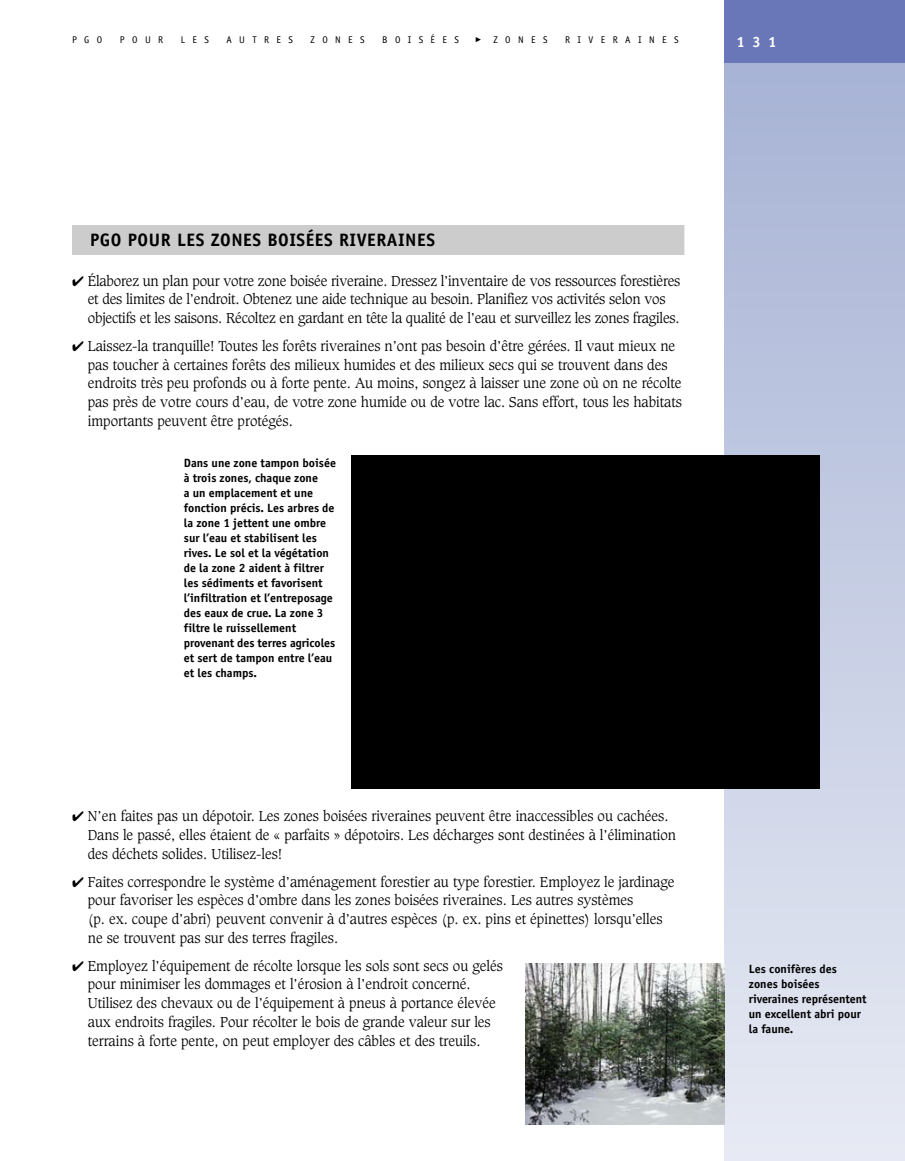
<style>
.page{position:relative;width:905px;height:1161px;background:#fff}
.page>*{position:absolute;margin:0;border:0;box-sizing:border-box;transform-origin:0 0}
.t1{font:700 18px "Officina Sans";letter-spacing:.03em;color:#000}
.t2{font:700 15px "Officina Sans";color:#fff}
.t3{font:300 13.8px/18.8px "Caxton";color:#000}
.t4{font:700 12px/15px "Officina Sans";color:#000}
.t5{font:9.75px "Officina Sans";letter-spacing:.76em;color:#000}
</style>
<div class="page">
<div style="left:724px;top:63px;width:180px;height:1098px;background:linear-gradient(to bottom,#a7b3d5,#e7eaf4)"></div>
<div style="left:724px;top:0;width:180px;height:63px;background:#6976b7"></div>
<div style="left:72px;top:225px;width:612px;height:30px;background:#ccc"></div>
<div style="left:351px;top:455px;width:468px;height:333px;background:#000"></div>
<hr style="left:428px;top:752px;width:306px;height:1px;background:#000">
<svg style="left:427px;top:735px;width:2px;height:18px"></svg>
<svg style="left:525px;top:735px;width:1px;height:17px"></svg>
<svg style="left:629px;top:735px;width:2px;height:17px"></svg>
<svg style="left:732px;top:735px;width:2px;height:17px"></svg>
<img style="left:525px;top:963px;width:199px;height:162px">
<p class="t5" style="left:72px;top:36px;width:32px">PGO</p>
<p class="t5" style="left:120px;top:36px;width:45px">POUR</p>
<p class="t5" style="left:181px;top:36px;width:30px">LES</p>
<p class="t5" style="left:226px;top:36px;width:68px">AUTRES</p>
<p class="t5" style="left:310px;top:36px;width:56px">ZONES</p>
<p class="t5" style="left:382px;top:36px;width:78px">BOISÉES</p>
<p class="t2" style="left:736px;top:36px;width:42px">131</p>
<p class="t5" style="left:493px;top:36px;width:56px">ZONES</p>
<p class="t5" style="left:565px;top:36px;width:115px">RIVERAINES</p>
<h1 class="t1" style="left:90px;top:233px;width:346px">PGO POUR LES ZONES BOISÉES RIVERAINES</h1>
<p class="t3" style="left:88px;top:272px;width:594px;text-indent:-16px">✔ Élaborez un plan pour votre zone boisée riveraine. Dressez l’inventaire de vos ressources forestières et des limites de l’endroit. Obtenez une aide technique au besoin. Planifiez vos activités selon vos objectifs et les saisons. Récoltez en gardant en tête la qualité de l’eau et surveillez les zones fragiles.</p>
<p class="t3" style="left:88px;top:338px;width:595px;text-indent:-16px">✔ Laissez-la tranquille! Toutes les forêts riveraines n’ont pas besoin d’être gérées. Il vaut mieux ne pas toucher à certaines forêts des milieux humides et des milieux secs qui se trouvent dans des endroits très peu profonds ou à forte pente. Au moins, songez à laisser une zone où on ne récolte pas près de votre cours d’eau, de votre zone humide ou de votre lac. Sans effort, tous les habitats importants peuvent être protégés.</p>
<p class="t4" style="left:184px;top:456px;width:154px">Dans une zone tampon boisée à trois zones, chaque zone<br>a un emplacement et une fonction précis. Les arbres de la zone 1 jettent une ombre sur l’eau et stabilisent les rives. Le sol et la végétation de la zone 2 aident à filtrer les sédiments et favorisent l’infiltration et l’entreposage des eaux de crue. La zone 3 filtre le ruissellement provenant des terres agricoles et sert de tampon entre l’eau et les champs.</p>
<p class="t3" style="left:88px;top:808px;width:589px;text-indent:-16px">✔ N’en faites pas un dépotoir. Les zones boisées riveraines peuvent être inaccessibles ou cachées.<br>Dans le passé, elles étaient de « parfaits » dépotoirs. Les décharges sont destinées à l’élimination des déchets solides. Utilisez-les!</p>
<p class="t3" style="left:88px;top:873px;width:588px;text-indent:-16px">✔ Faites correspondre le système d’aménagement forestier au type forestier. Employez le jardinage pour favoriser les espèces d’ombre dans les zones boisées riveraines. Les autres systèmes<br>(p. ex. coupe d’abri) peuvent convenir à d’autres espèces (p. ex. pins et épinettes) lorsqu’elles ne se trouvent pas sur des terres fragiles.</p>
<p class="t3" style="left:88px;top:957px;width:417px;text-indent:-16px">✔ Employez l’équipement de récolte lorsque les sols sont secs ou gelés pour minimiser les dommages et l’érosion à l’endroit concerné.<br>Utilisez des chevaux ou de l’équipement à pneus à portance élevée aux endroits fragiles. Pour récolter le bois de grande valeur sur les terrains à forte pente, on peut employer des câbles et des treuils.</p>
<p class="t4" style="left:748px;top:963px;width:119px">Les conifères des zones boisées riveraines représentent un excellent abri pour la faune.</p>
</div>
